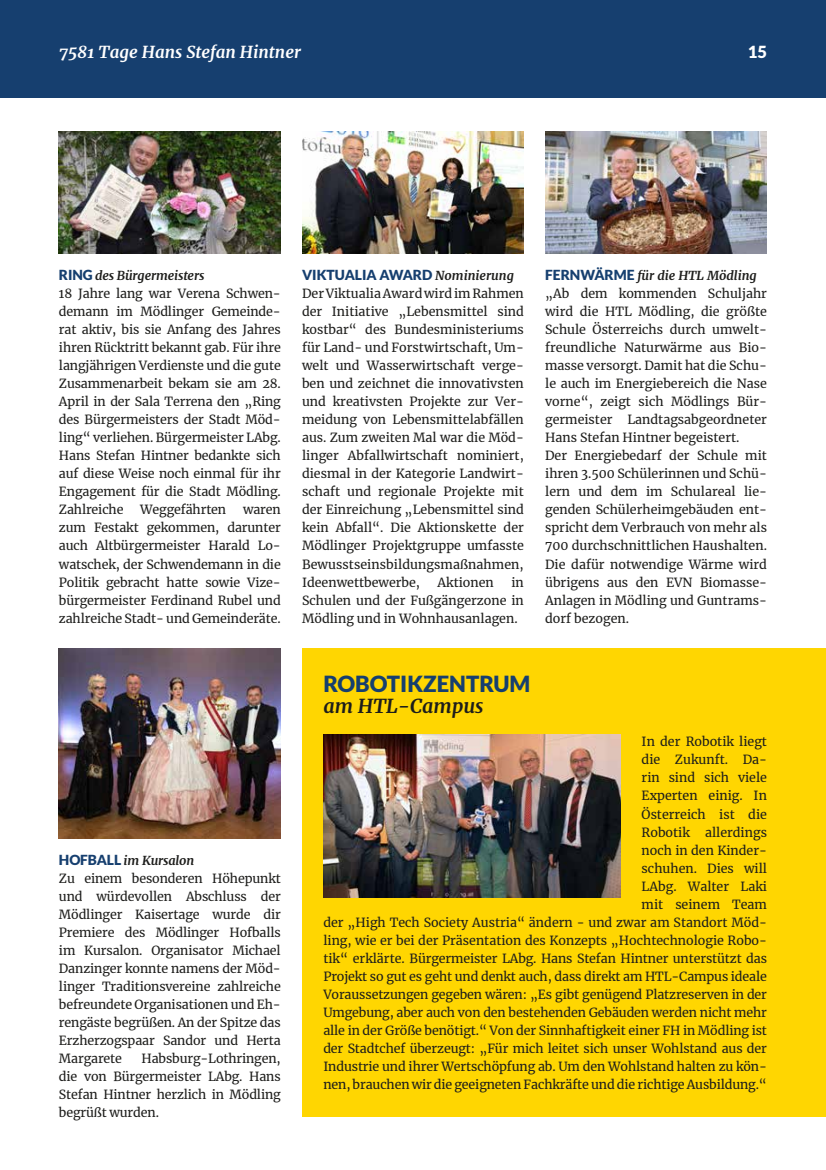
<style>
.page{position:relative;width:826px;height:1170px;background:#fff}
.page>*{position:absolute;margin:0;border:0;box-sizing:border-box;transform-origin:0 0}
.t1{font:900 22.25px "Lato";color:#163f6f}
.t2{font:italic 700 19.38px "Merriweather";color:#1d1d1b}
.t3{font:italic 700 16.62px "Merriweather";color:#fff}
.t4{font:900 16.62px "Lato";color:#fff}
.t5{font:900 13.88px "Lato";color:#163f6f}
.t6{font:12.5px/18px "Merriweather";letter-spacing:-.01em;color:#1d1d1b;text-align:justify}
.t7{font:italic 700 12.5px "Merriweather";letter-spacing:-.01em;color:#1d1d1b}
.s1{font-family:"Lato";font-weight:900;font-style:normal;font-size:13.88px;color:#163f6f}
.s2{font-family:"Merriweather";font-weight:700;font-style:italic;font-size:12.5px;color:#1d1d1b}
</style>
<div class="page">
<div style="left:0;top:0;width:826px;height:97px;background:#163f6f"></div>
<img style="left:59px;top:132px;width:222px;height:121px">
<img style="left:59px;top:648px;width:222px;height:190px">
<img style="left:302px;top:132px;width:222px;height:121px">
<img style="left:545px;top:132px;width:222px;height:121px">
<div style="left:302px;top:648px;width:524px;height:469px;background:#ffd601"></div>
<img style="left:323px;top:734px;width:297px;height:163px">
<h3 class="t3" style="left:59px;top:40px;width:243px">7581 Tage Hans Stefan Hintner</h3>
<h3 class="t4" style="left:747px;top:42px;width:21px">15</h3>
<p class="t7" style="left:59px;top:267px;width:147px"><span class="s1">RING</span> des Bürgermeisters</p>
<p class="t6" style="left:59px;top:284px;width:223px">18 Jahre lang war Verena Schwen&shy;demann im Mödlinger Gemeinde&shy;rat aktiv, bis sie Anfang des Jahres ihren Rücktritt bekannt gab. Für ihre langjährigen Verdienste und die gute Zusammenarbeit bekam sie am 28.<br>April in der Sala Terrena den „Ring des Bürgermeisters der Stadt Möd&shy;ling“ verliehen. Bürgermeister LAbg.<br>Hans Stefan Hintner bedankte sich auf diese Weise noch einmal für ihr Engagement für die Stadt Mödling.<br>Zahlreiche</p>
<p class="t6" style="left:140px;top:500px;width:87px">Weggefährten</p>
<p class="t6" style="left:59px;top:500px;width:223px;text-indent:184px">waren zum Festakt gekommen, darunter auch Altbürgermeister Harald Lo&shy;watschek, der Schwendemann in die Politik gebracht hatte sowie Vize&shy;bürgermeister Ferdinand Rubel und zahlreiche Stadt- und Gemeinderäte.</p>
<p class="t7" style="left:59px;top:851px;width:137px"><span class="s1">HOFBALL</span> im Kursalon</p>
<p class="t6" style="left:59px;top:868px;width:223px">Zu einem besonderen Höhepunkt und würdevollen Abschluss der Mödlinger Kaisertage wurde dir Premiere des Mödlinger Hofballs im Kursalon. Organisator Michael Danzinger konnte namens der Möd&shy;linger Traditionsvereine zahlreiche befreundete Organisationen und Eh&shy;rengäste begrüßen. An der Spitze das Erzherzogspaar Sandor und Herta Margarete</p>
<p class="t6" style="left:59px;top:1049px;width:223px;text-indent:82px">Habsburg-Lothringen, die von Bürgermeister LAbg. Hans Stefan Hintner herzlich in Mödling begrüßt wurden.</p>
<p class="t5" style="left:302px;top:266px;width:213px">VIKTUALIA AWARD <span class="s2">Nominierung</span></p>
<p class="t6" style="left:302px;top:284px;width:223px">Der Viktualia Award wird im Rahmen der Initiative „Lebensmittel sind kostbar“ des Bundesministeriums für Land- und Forstwirtschaft, Um&shy;welt und Wasserwirtschaft verge&shy;ben und zeichnet die innovativsten und kreativsten Projekte zur Ver&shy;meidung von Lebensmittelabfällen aus. Zum zweiten Mal war die Möd&shy;linger Abfallwirtschaft nominiert, diesmal in der Kategorie Landwirt&shy;schaft und regionale Projekte mit der Einreichung „Lebensmittel sind kein Abfall“. Die Aktionskette der Mödlinger Projektgruppe umfasste Bewusstseinsbildungsmaßnahmen, Ideenwettbewerbe,</p>
<p class="t6" style="left:437px;top:572px;width:58px">Aktionen</p>
<p class="t6" style="left:302px;top:572px;width:223px;text-indent:209px">in Schulen und der Fußgängerzone in Mödling und in Wohnhausanlagen.</p>
<p class="t7" style="left:545px;top:267px;width:213px"><span class="s1">FERNWÄRME</span> für die HTL Mödling</p>
<p class="t6" style="left:545px;top:284px;width:223px">„Ab dem kommenden Schuljahr wird die HTL Mödling, die größte Schule Österreichs durch umwelt&shy;freundliche Naturwärme aus Bio&shy;masse versorgt. Damit hat die Schu&shy;le auch im Energiebereich die Nase vorne“, zeigt sich Mödlings Bür&shy;germeister Landtagsabgeordneter Hans Stefan Hintner begeistert.</p>
<p class="t6" style="left:545px;top:446px;width:223px">Der Energiebedarf der Schule mit ihren 3.500 Schülerinnen und Schü&shy;lern und dem im Schulareal lie&shy;genden Schülerheimgebäuden ent&shy;spricht dem Verbrauch von mehr als 700 durchschnittlichen Haushalten.<br>Die dafür notwendige Wärme wird übrigens aus den EVN Biomasse-Anlagen in Mödling und Guntrams&shy;dorf bezogen.</p>
<p class="t1" style="left:323px;top:670px;width:209px">ROBOTIKZENTRUM</p>
<p class="t2" style="left:323px;top:692px;width:162px">am HTL-Campus</p>
<p class="t6" style="left:323px;top:732px;width:445px;text-align:right">In der Robotik liegt<br>die Zukunft. Da-<br>rin sind sich viele<br>Experten einig. In<br>Österreich ist die<br>Robotik allerdings<br>noch in den Kinder-<br>schuhen. Dies will<br>LAbg. Walter Laki<br>mit seinem Team<br>der „High Tech Society Austria“ ändern - und zwar am Standort Möd&shy;ling, wie er bei der Präsentation des Konzepts „Hochtechnologie Robo&shy;tik“ erklärte. Bürgermeister LAbg. Hans Stefan Hintner unterstützt das Projekt so gut es geht und denkt auch, dass direkt am HTL-Campus ideale Voraussetzungen gegeben wären: „Es gibt genügend Platzreserven in der Umgebung, aber auch von den bestehenden Gebäuden werden nicht mehr alle in der Größe benötigt.“ Von der Sinnhaftigkeit einer FH in Mödling ist der Stadtchef überzeugt: „Für mich leitet sich unser Wohlstand aus der Industrie und ihrer Wertschöpfung ab. Um den Wohlstand halten zu kön&shy;nen, brauchen wir die geeigneten Fachkräfte und die richtige Ausbildung.“</p>
</div>
